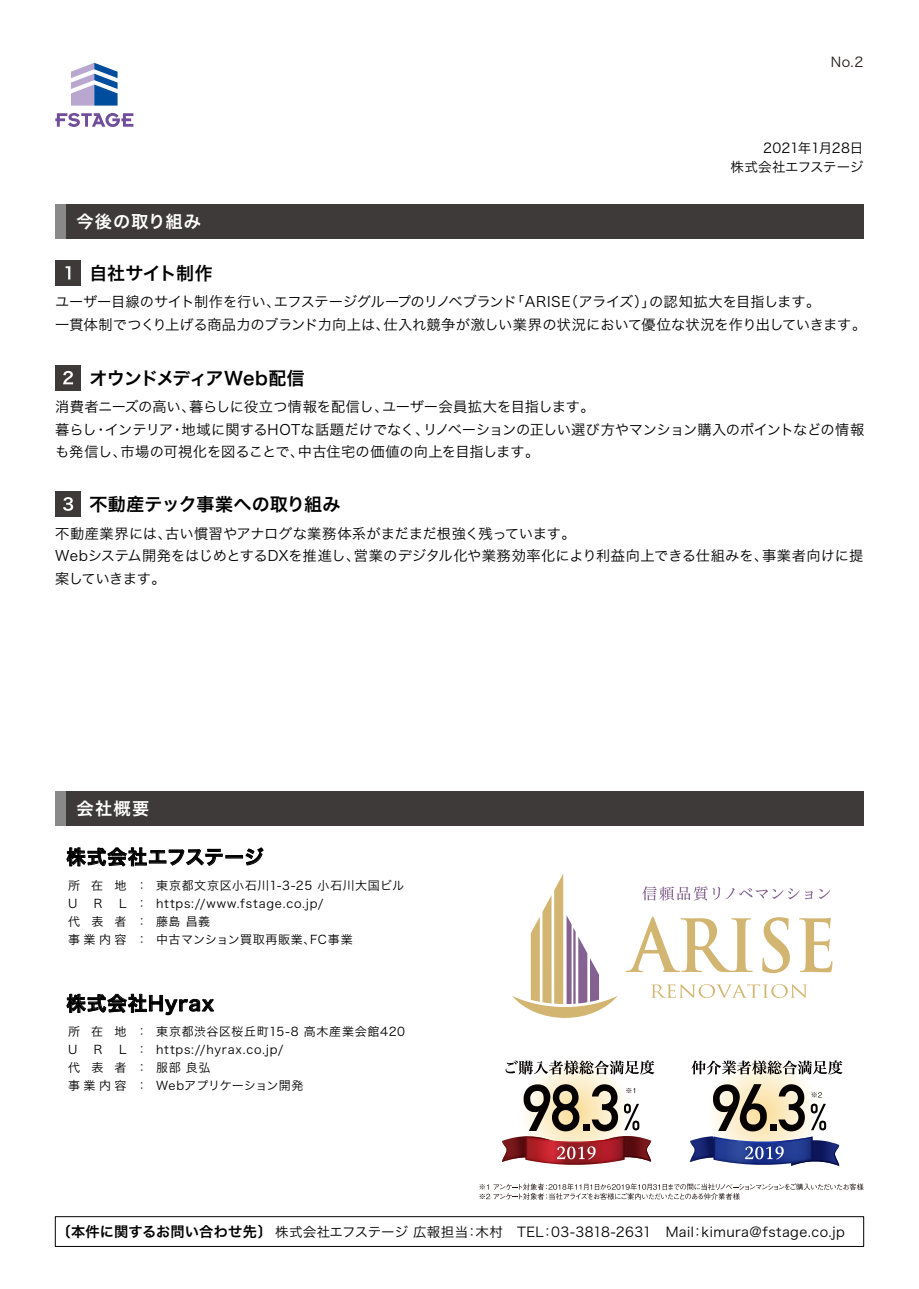
<style>
.page{position:relative;width:919px;height:1289px;background:#fff}
.page>*{position:absolute;margin:0;border:0;box-sizing:border-box;transform-origin:0 0}
.t1{font:19.5px "Hira Kaku Pro N W6";letter-spacing:.045em;color:#000}
.t2{font:18px "Hira Kaku Pro N W6";letter-spacing:.015em;color:#000}
.t3{font:18px "Hira Kaku Pro N W6";letter-spacing:-.035em;color:#000}
.t4{font:18px "Hira Kaku Pro N W6";letter-spacing:-.005em;color:#000}
.t5{font:17.25px "Hira Kaku Pro N W6";letter-spacing:.06em;color:#fff}
.t6{font:14.25px/22.5px "Hira Kaku Pro N W3";letter-spacing:-.01em;color:#000}
.t7{font:13.5px "Hira Kaku Pro W3";letter-spacing:.025em;color:#000}
.t8{font:13.5px/19.5px "Hira Kaku Pro W3";letter-spacing:-.03em;color:#000;text-align:right}
.t9{font:13.5px "Hira Kaku Pro W3";color:#231815}
.t10{font:12px/18px "Hira Kaku Pro W3";letter-spacing:.055em;color:#000}
.s1{font-family:"Hira Kaku Pro W6";font-size:14.25px}
</style>
<div class="page">
<div style="left:55px;top:1216px;width:808px;height:30px;border:1px solid #000"></div>
<svg style="left:55px;top:113px;width:78px;height:14px"></svg>
<svg style="left:71px;top:63px;width:47px;height:43px"></svg>
<div style="left:55px;top:205px;width:808px;height:34px;background:#3e3a39"></div>
<div style="left:55px;top:205px;width:11px;height:34px;background:#898989"></div>
<div style="left:55px;top:791px;width:808px;height:34px;background:#3e3a39"></div>
<div style="left:55px;top:791px;width:11px;height:34px;background:#898989"></div>
<svg style="left:67px;top:847px;width:196px;height:19px"></svg>
<svg style="left:67px;top:994px;width:147px;height:20px"></svg>
<div style="left:55px;top:260px;width:26px;height:25px;background:#3e3a39"></div>
<svg style="left:66px;top:266px;width:4px;height:13px"></svg>
<div style="left:55px;top:365px;width:26px;height:25px;background:#3e3a39"></div>
<svg style="left:63px;top:371px;width:10px;height:13px"></svg>
<div style="left:55px;top:491px;width:26px;height:25px;background:#3e3a39"></div>
<svg style="left:63px;top:497px;width:10px;height:14px"></svg>
<svg style="left:519px;top:1056px;width:111px;height:111px"></svg>
<svg style="left:505px;top:1060px;width:149px;height:14px"></svg>
<svg style="left:707px;top:1056px;width:111px;height:111px"></svg>
<svg style="left:691px;top:1060px;width:151px;height:14px"></svg>
<svg style="left:512px;top:874px;width:105px;height:143px"></svg>
<svg style="left:625px;top:916px;width:127px;height:56px"></svg>
<svg style="left:762px;top:917px;width:27px;height:56px"></svg>
<svg style="left:799px;top:917px;width:33px;height:55px"></svg>
<svg style="left:651px;top:984px;width:156px;height:14px"></svg>
<svg style="left:642px;top:886px;width:170px;height:14px"></svg>
<svg style="left:819px;top:889px;width:11px;height:9px"></svg>
<svg style="left:479px;top:1183px;width:384px;height:16px"></svg>
<svg style="left:502px;top:1084px;width:149px;height:82px"></svg>
<svg style="left:690px;top:1084px;width:149px;height:82px"></svg>
<p class="t9" style="left:830px;top:50px;width:34px">No.2</p>
<p class="t5" style="left:77px;top:206px;width:126px">今後の取り組み</p>
<p class="t8" style="left:730px;top:137px;width:134px">2021年1月28日<br>株式会社エフステージ</p>
<p class="t4" style="left:89px;top:257px;width:125px">自社サイト制作</p>
<p class="t6" style="left:55px;top:290px;width:812px">ユーザー目線のサイト制作を行い、エフステージグループのリノベブランド「ARISE（アライズ）」の認知拡大を目指します。<br>一貫体制でつくり上げる商品力のブランド力向上は、仕入れ競争が激しい業界の状況において優位な状況を作り出していきます。</p>
<p class="t3" style="left:89px;top:362px;width:217px">オウンドメディアWeb配信</p>
<p class="t6" style="left:55px;top:395px;width:810px">消費者ニーズの高い、暮らしに役立つ情報を配信し、ユーザー会員拡大を目指します。<br>暮らし・インテリア・地域に関するHOTな話題だけでなく、リノベーションの正しい選び方やマンション購入のポイントなどの情報も発信し、市場の可視化を図ることで、中古住宅の価値の向上を目指します。</p>
<p class="t2" style="left:89px;top:488px;width:252px">不動産テック事業への取り組み</p>
<p class="t6" style="left:55px;top:521px;width:809px">不動産業界には、古い慣習やアナログな業務体系がまだまだ根強く残っています。<br>Webシステム開発をはじめとするDXを推進し、営業のデジタル化や業務効率化により利益向上できる仕組みを、事業者向けに提案していきます。</p>
<p class="t5" style="left:77px;top:793px;width:74px">会社概要</p>
<h1 class="t1" style="left:66px;top:839px;width:199px">株式会社エフステージ</h1>
<p class="t10" style="left:68px;top:875px;width:60px">所在地<br>U</p>
<p class="t10" style="left:94px;top:893px;width:10px">R</p>
<p class="t10" style="left:68px;top:893px;width:60px;text-align:justify;text-indent:51px">L代表者事業内容</p>
<p class="t10" style="left:136px;top:875px;width:13px;text-align:justify">：：：：</p>
<p class="t10" style="left:156px;top:875px;width:249px">東京都文京区小石川1-3-25 小石川大国ビルhttps://www.fstage.co.jp/<br>藤島 昌義<br>中古マンション買取再販業、FC事業</p>
<h1 class="t1" style="left:66px;top:985px;width:149px">株式会社Hyrax</h1>
<p class="t10" style="left:68px;top:1021px;width:60px">所在地<br>U</p>
<p class="t10" style="left:94px;top:1039px;width:10px">R</p>
<p class="t10" style="left:68px;top:1039px;width:60px;text-align:justify;text-indent:51px">L代表者事業内容</p>
<p class="t10" style="left:136px;top:1021px;width:13px;text-align:justify">：：：：</p>
<p class="t10" style="left:156px;top:1021px;width:250px">東京都渋谷区桜丘町15-8 高木産業会館420 https://hyrax.co.jp/<br>服部 良弘<br>Webアプリケーション開発</p>
<p class="t7" style="left:57px;top:1219px;width:789px"><span class="s1">〔本件に関するお問い合わせ先〕</span> 株式会社エフステージ 広報担当：木村　TEL：03-3818-2631　Mail：kimura@fstage.co.jp</p>
</div>
